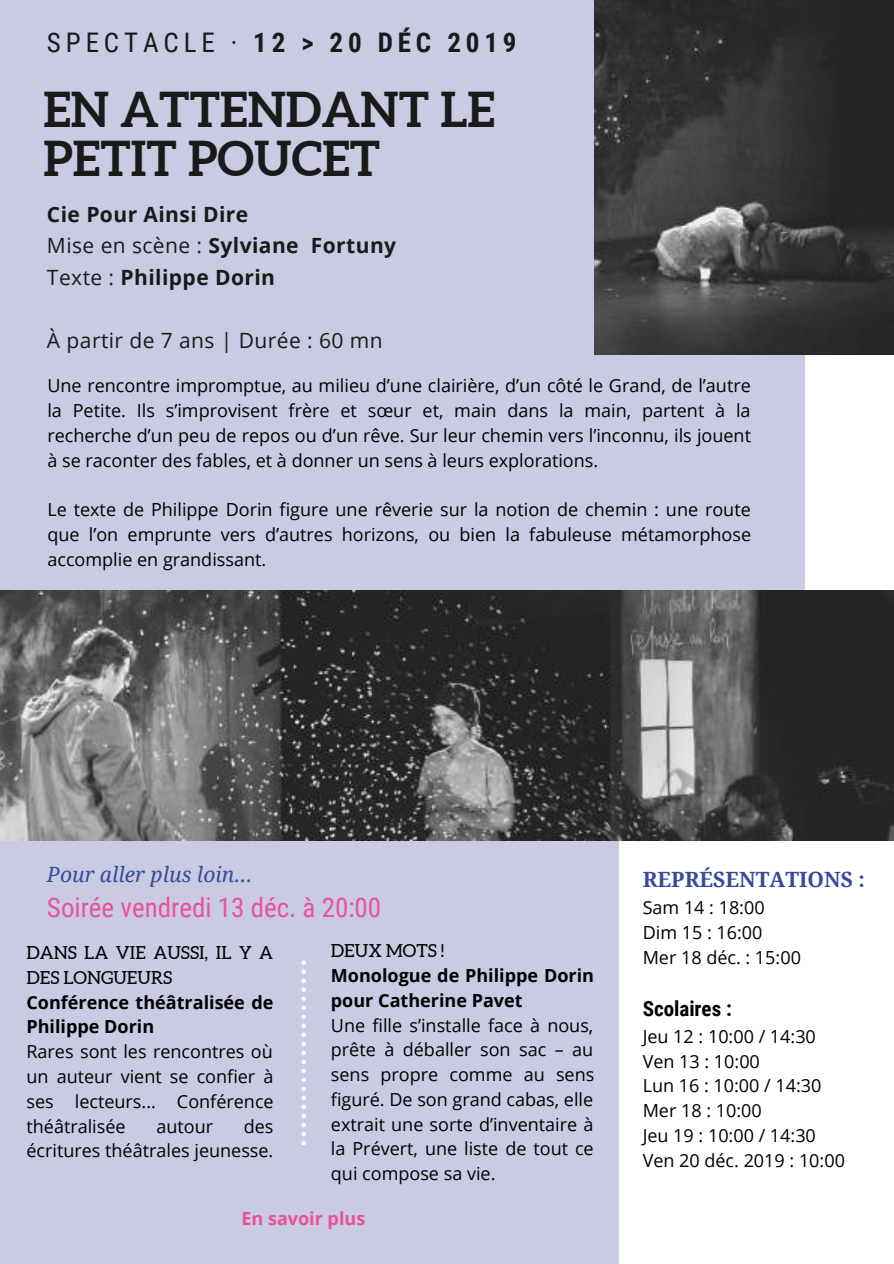
<style>
.page{position:relative;width:894px;height:1264px;background:#fff}
.page>*{position:absolute;margin:0;border:0;box-sizing:border-box;transform-origin:0 0}
.t1{font:700 48px/49.5px "Aleo";color:#1a1a1a}
.t2{font:27px "Roboto Condensed";color:#ea5297}
.t3{font:700 27px "Roboto Condensed";letter-spacing:.18em;color:#1a1a1a}
.t4{font:700 21px/31.5px "Open Sans";letter-spacing:.02em;color:#1a1a1a}
.t5{font:21px "Open Sans";letter-spacing:.02em;color:#1a1a1a}
.t6{font:italic 21px "Droid Serif";color:#364b9b}
.t7{font:700 21px "Droid Serif";color:#364b9b}
.t8{font:700 21px "Roboto Condensed";color:#000}
.t9{font:18px/24.8px "Open Sans";color:#000;text-align:justify}
.t10{font:700 18px/24.8px "Open Sans";color:#000}
.t11{font:18px/24.8px "Aleo";color:#000}
.t12{font:700 18px "Open Sans";color:#ea5297}
.s1{font-weight:400}
</style>
<div class="page">
<div style="left:0;top:0;width:804px;height:632px;background:#c9cbe2"></div>
<div style="left:0;top:840px;width:618px;height:423px;background:#c9cbe2"></div>
<img style="left:0;top:590px;width:893px;height:250px">
<img style="left:594px;top:0;width:299px;height:355px">
<svg style="left:301px;top:960px;width:5px;height:185px"></svg>
<h2 class="t3" style="left:47px;top:27px;width:471px"><span class="s1">SPECTACLE ·</span> 12 &gt; 20 DÉC 2019</h2>
<h1 class="t1" style="left:43px;top:84px;width:453px">EN ATTENDANT LE<br>PETIT POUCET</h1>
<p class="t4" style="left:47px;top:198px;width:350px">Cie Pour Ainsi Dire<br><span class="s1">Mise en scène :</span> Sylviane Fortuny<br><span class="s1">Texte :</span> Philippe Dorin</p>
<p class="t5" style="left:47px;top:325px;width:337px">À partir de 7 ans | Durée : 60 mn</p>
<p class="t9" style="left:47px;top:373px;width:705px">Une rencontre impromptue, au milieu d’une clairière, d’un côté le Grand, de l’autre la Petite. Ils s’improvisent frère et sœur et, main dans la main, partent à la recherche d’un peu de repos ou d’un rêve. Sur leur chemin vers l’inconnu, ils jouent à se raconter des fables, et à donner un sens à leurs explorations.</p>
<p class="t9" style="left:47px;top:497px;width:705px">Le texte de Philippe Dorin figure une rêverie sur la notion de chemin : une route que l’on emprunte vers d’autres horizons, ou bien la fabuleuse métamorphose accomplie en grandissant.</p>
<p class="t6" style="left:47px;top:862px;width:207px">Pour aller plus loin...</p>
<h2 class="t2" style="left:47px;top:891px;width:336px">Soirée vendredi 13 déc. à 20:00</h2>
<p class="t11" style="left:26px;top:940px;width:248px">DANS LA VIE AUSSI, IL Y A<br>DES LONGUEURS</p>
<p class="t10" style="left:26px;top:989px;width:248px">Conférence théâtralisée de<br>Philippe Dorin</p>
<p class="t9" style="left:26px;top:1038px;width:249px">Rares sont les rencontres où un auteur vient se confier à ses lecteurs... Conférence théâtralisée</p>
<p class="t9" style="left:26px;top:1113px;width:248px;text-align:right">des<br>écritures théâtrales jeunesse.</p>
<p class="t9" style="left:156px;top:1113px;width:58px">autour</p>
<p class="t11" style="left:331px;top:938px;width:115px">DEUX MOTS !</p>
<p class="t10" style="left:331px;top:962px;width:264px">Monologue de Philippe Dorin pour Catherine Pavet</p>
<p class="t9" style="left:331px;top:1012px;width:265px">Une fille s’installe face à nous, prête à déballer son sac – au sens propre comme au sens figuré. De son grand cabas, elle extrait une sorte d’inventaire à la Prévert, une liste de tout ce qui compose sa vie.</p>
<p class="t12" style="left:241px;top:1206px;width:125px">En savoir plus</p>
<p class="t7" style="left:642px;top:867px;width:224px">REPRÉSENTATIONS :</p>
<p class="t9" style="left:642px;top:895px;width:160px;text-align:left">Sam 14 : 18:00<br>Dim 15 : 16:00<br>Mer 18 déc. : 15:00</p>
<p class="t8" style="left:642px;top:996px;width:91px">Scolaires :</p>
<p class="t9" style="left:642px;top:1023px;width:204px;text-align:left">Jeu 12 : 10:00 / 14:30<br>Ven 13 : 10:00<br>Lun 16 : 10:00 / 14:30<br>Mer 18 : 10:00<br>Jeu 19 : 10:00 / 14:30<br>Ven 20 déc. 2019 : 10:00</p>
</div>
